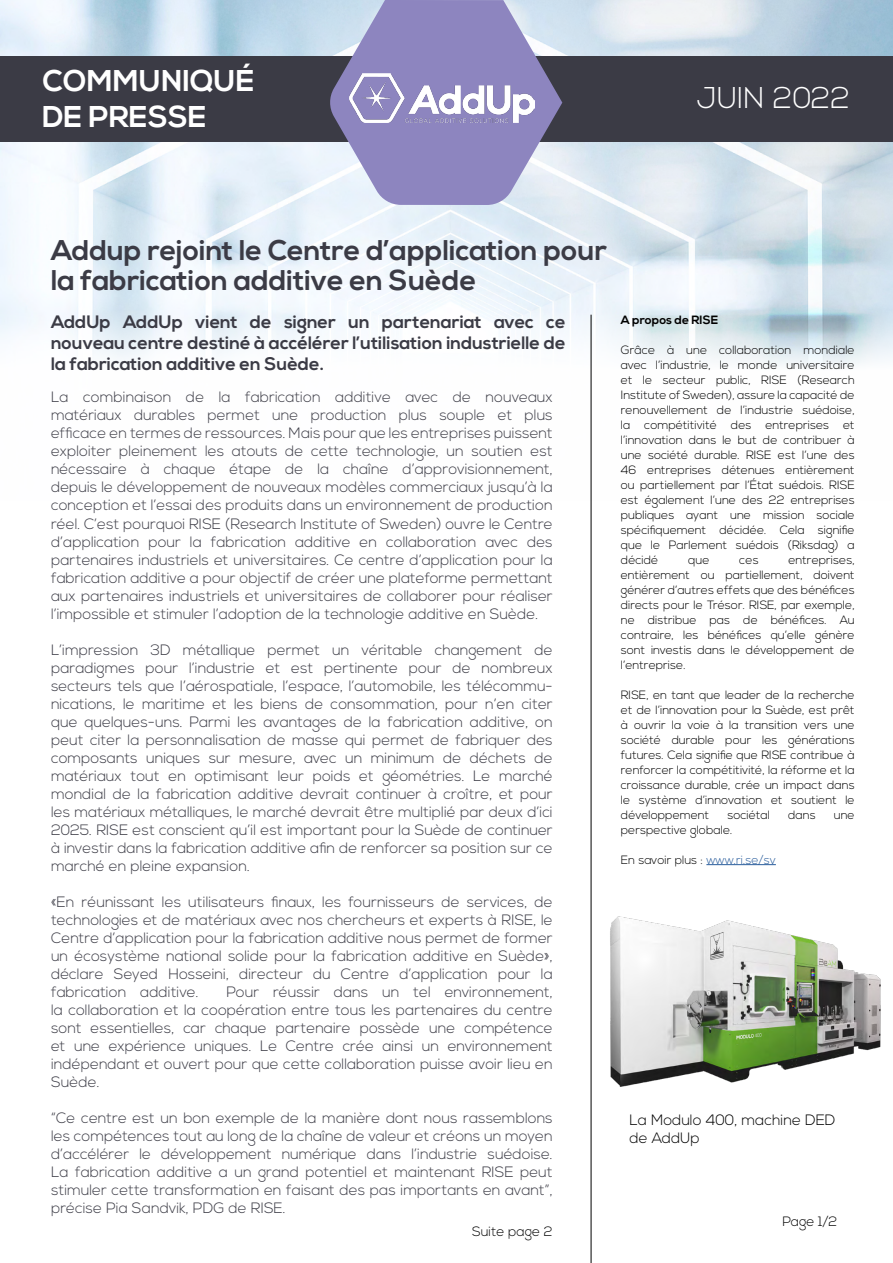
<style>
.page{position:relative;width:893px;height:1263px;background:#fff}
.page>*{position:absolute;margin:0;border:0;box-sizing:border-box;transform-origin:0 0}
.t1{font:700 30px/36px "Nexa";color:#fff}
.t2{font:300 30px "Nexa";color:#fff}
.t3{font:700 28.5px/30px "Nexa";color:#3b3b45}
.t4{font:700 18px/21px "Nexa";color:#3b3b45;text-align:justify}
.t5{font:300 15px/18px "Nexa";color:#3b3b45;text-align:justify}
.t6{font:300 15px/18px "Nexa";color:#000}
.t7{font:300 13.5px "Nexa";color:#000}
.t8{font:300 12px/15px "Nexa";color:#000;text-align:justify}
.t9{font:700 12px "Nexa";color:#000}
.s1{color:#275b9b}
</style>
<div class="page">
<img style="left:0;top:0;width:893px;height:501px">
<div style="left:0;top:56px;width:893px;height:85px;background:#3b3b45"></div>
<svg style="left:329px;top:0;width:233px;height:205px;background:#9d9bc6"></svg>
<img style="left:350px;top:74px;width:184px;height:49px">
<hr style="left:591px;top:315px;width:1px;height:948px;background:#000">
<hr style="left:706px;top:864px;width:70px;height:1px;background:#275b9b">
<img style="left:590px;top:913px;width:291px;height:179px">
<h1 class="t1" style="left:43px;top:63px;width:213px">COMMUNIQUÉ<br>DE PRESSE</h1>
<h1 class="t2" style="left:696px;top:80px;width:156px">JUIN 2022</h1>
<h2 class="t3" style="left:51px;top:236px;width:557px">Addup rejoint le Centre d’application pour la fabrication additive en Suède</h2>
<p class="t4" style="left:51px;top:312px;width:516px">AddUp AddUp vient de signer un partenariat avec ce nouveau centre destiné à accélérer l’utilisation industrielle de la fabrication additive en Suède.</p>
<p class="t5" style="left:51px;top:389px;width:503px">La combinaison de la fabrication additive avec de nouveaux matériaux durables permet une production plus souple et plus efficace en termes de ressources. Mais pour que les entreprises puissent exploiter pleinement les atouts de cette technologie, un soutien est nécessaire à chaque étape de la chaîne d’approvisionnement, depuis le développement de nouveaux modèles commerciaux jusqu’à la conception et l’essai des produits dans un environnement de production réel. C’est pourquoi RISE (Research Institute of Sweden) ouvre le Centre d’application pour la fabrication additive en collaboration avec des partenaires industriels et universitaires. Ce centre d’application pour la fabrication additive a pour objectif de créer une plateforme permettant aux partenaires industriels et universitaires de collaborer pour réaliser l’impossible et stimuler l’adoption de la technologie additive en Suède.</p>
<p class="t5" style="left:51px;top:641px;width:503px">L’impression 3D métallique permet un véritable changement de paradigmes pour l’industrie et est pertinente pour de nombreux secteurs tels que l’aérospatiale, l’espace, l’automobile, les télécommu&shy;nications, le maritime et les biens de consommation, pour n’en citer que quelques-uns. Parmi les avantages de la fabrication additive, on peut citer la personnalisation de masse qui permet de fabriquer des composants uniques sur mesure, avec un minimum de déchets de matériaux tout en optimisant leur poids et géométries. Le marché mondial de la fabrication additive devrait continuer à croître, et pour les matériaux métalliques, le marché devrait être multiplié par deux d’ici 2025. RISE est conscient qu’il est important pour la Suède de continuer à investir dans la fabrication additive afin de renforcer sa position sur ce marché en pleine expansion.</p>
<p class="t5" style="left:51px;top:893px;width:503px">«En réunissant les utilisateurs finaux, les fournisseurs de services, de technologies et de matériaux avec nos chercheurs et experts à RISE, le Centre d’application pour la fabrication additive nous permet de former un écosystème national solide pour la fabrication additive en Suède», déclare Seyed Hosseini, directeur du Centre d’application pour la fabrication additive.</p>
<p class="t5" style="left:51px;top:983px;width:503px;text-indent:175px">Pour réussir dans un tel environnement, la collaboration et la coopération entre tous les partenaires du centre sont essentielles, car chaque partenaire possède une compétence et une expérience uniques. Le Centre crée ainsi un environnement indépendant et ouvert pour que cette collaboration puisse avoir lieu en Suède.</p>
<p class="t5" style="left:51px;top:1109px;width:503px">“Ce centre est un bon exemple de la manière dont nous rassemblons les compétences tout au long de la chaîne de valeur et créons un moyen d’accélérer le développement numérique dans l’industrie suédoise.<br>La fabrication additive a un grand potentiel et maintenant RISE peut stimuler cette transformation en faisant des pas importants en avant”, précise Pia Sandvik, PDG de RISE.</p>
<p class="t7" style="left:472px;top:1223px;width:82px">Suite page 2</p>
<p class="t9" style="left:621px;top:313px;width:99px">A propos de RISE</p>
<p class="t8" style="left:621px;top:343px;width:235px">Grâce à une collaboration mondiale avec l’industrie, le monde universitaire et le secteur public, RISE (Research Institute of Sweden), assure la capacité de renouvellement de l’industrie suédoise, la compétitivité des entreprises et l’innovation dans le but de contribuer à une société durable. RISE est l’une des 46 entreprises détenues entièrement ou partiellement par l’État suédois. RISE est également l’une des 22 entreprises publiques ayant une mission sociale spécifiquement décidée. Cela signifie que le Parlement suédois (Riksdag) a décidé</p>
<p class="t8" style="left:621px;top:553px;width:235px;text-indent:168px">entreprises, entièrement ou partiellement, doivent générer d’autres effets que des bénéfices directs pour le Trésor. RISE, par exemple, ne distribue pas de bénéfices. Au contraire, les bénéfices qu’elle génère sont investis dans le développement de l’entreprise.</p>
<p class="t8" style="left:621px;top:688px;width:235px">RISE, en tant que leader de la recherche et de l’innovation pour la Suède, est prêt à ouvrir la voie à la transition vers une société durable pour les générations futures. Cela signifie que RISE contribue à renforcer la compétitivité, la réforme et la croissance durable, crée un impact dans le système d’innovation et soutient le développement</p>
<p class="t8" style="left:688px;top:553px;width:23px">que</p>
<p class="t8" style="left:739px;top:553px;width:21px">ces</p>
<p class="t8" style="left:727px;top:808px;width:44px">sociétal</p>
<p class="t8" style="left:788px;top:808px;width:29px">dans</p>
<p class="t8" style="left:834px;top:808px;width:22px">une</p>
<p class="t8" style="left:621px;top:823px;width:113px">perspective globale.</p>
<p class="t8" style="left:621px;top:853px;width:157px">En savoir plus : <span class="s1">www.ri.se/sv</span></p>
<p class="t6" style="left:629px;top:1112px;width:208px">La Modulo 400, machine DED de AddUp</p>
<p class="t7" style="left:782px;top:1214px;width:57px">Page 1/2</p>
</div>
